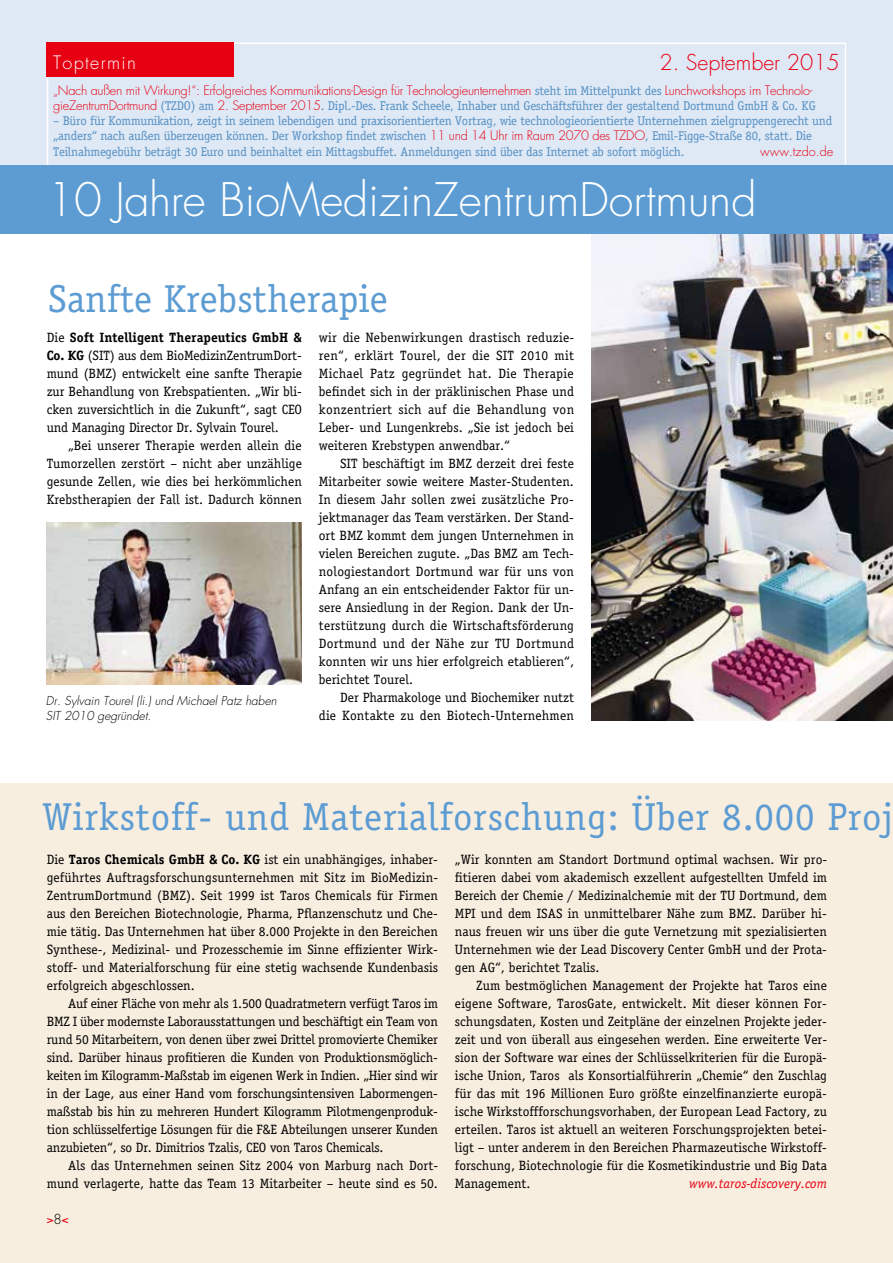
<style>
.page{position:relative;width:893px;height:1263px;background:#fff}
.page>*{position:absolute;margin:0;border:0;box-sizing:border-box;transform-origin:0 0}
.t1{font:300 45px "Futura";color:#fff}
.t2{font:39px "Officina Serif";letter-spacing:.02em;color:#5c9cd3}
.t3{font:39px "Officina Serif";color:#5c9cd3}
.t4{font:300 21.45px "Futura";color:#e60012}
.t5{font:300 18px "Futura";letter-spacing:.075em;color:#fff}
.t6{font:13.5px/18px "Officina Serif";color:#000;text-align:justify}
.t7{font:italic 13.5px "Officina Serif";color:#e60012}
.t8{font:13.5px "Officina Serif";color:#e60012}
.t9{font:12.75px/15.3px "Officina Serif";letter-spacing:-.02em;color:#5591c4}
.t10{font:300 12.75px "Futura";letter-spacing:-.02em;color:#e60012}
.t11{font:300 12.75px "Futura";color:#e60012}
.t12{font:italic 300 12px/15px "Futura";color:#000}
.s1{font-family:"Officina Serif";font-weight:400;color:#5591c4}
.s2{font-family:"Futura";font-weight:300;color:#e60012}
.s3{font-weight:700}
.s4{font-family:"Futura";font-weight:300;color:#000}
</style>
<div class="page">
<img style="left:591px;top:234px;width:302px;height:486px">
<div style="left:0;top:783px;width:893px;height:480px;background:#f8eee0"></div>
<div style="left:0;top:0;width:893px;height:180px;background:#dfe8f5"></div>
<div style="left:47px;top:43px;width:799px;height:131px;border:2px solid #fff"></div>
<div style="left:47px;top:43px;width:187px;height:34px;background:#e60012"></div>
<div style="left:0;top:166px;width:893px;height:68px;background:#5c9cd3"></div>
<img style="left:47px;top:522px;width:255px;height:162px">
<h3 class="t5" style="left:53px;top:51px;width:84px">Toptermin</h3>
<h3 class="t4" style="left:659px;top:49px;width:182px">2. September 2015</h3>
<p class="t10" style="left:53px;top:82px;width:761px">„Nach außen mit Wirkung!“: Erfolgreiches Kommunikations-Design für Technologieunternehmen <span class="s1">steht im Mittelpunkt des</span> Lunchworkshops im Technolo-</p>
<p class="t9" style="left:53px;top:98px;width:764px"><span class="s2">gieZentrumDortmund</span> (TZDO) am <span class="s2">2. September 2015</span>. Dipl.-Des. Frank Scheele, Inhaber und Geschäftsführer der gestaltend Dortmund GmbH &amp; Co. KG</p>
<p class="t9" style="left:53px;top:113px;width:781px">– Büro für Kommunikation, zeigt in seinem lebendigen und praxisorientierten Vortrag, wie technologieorientierte Unternehmen zielgruppengerecht und „anders“ nach außen überzeugen können. Der Workshop findet zwischen <span class="s2">11 und 14 Uhr im Raum 2070 des TZDO</span>, Emil-Figge-Straße 80, statt. Die<br>Teilnahmegebühr beträgt 30 Euro und beinhaltet ein Mittagsbuffet. Anmeldungen sind über das Internet ab sofort möglich.</p>
<p class="t11" style="left:760px;top:143px;width:75px">www.tzdo.de</p>
<h1 class="t1" style="left:47px;top:171px;width:711px">10 Jahre BioMedizinZentrumDortmund</h1>
<h2 class="t3" style="left:48px;top:276px;width:341px">Sanfte Krebstherapie</h2>
<p class="t6" style="left:47px;top:328px;width:257px">Die <span class="s3">Soft Intelligent Therapeutics GmbH &amp; Co. KG</span> (SIT) aus dem BioMedizinZentrumDort&shy;mund (BMZ) entwickelt eine sanfte Therapie zur Behandlung von Krebspatienten. „Wir bli&shy;cken zuversichtlich in die Zukunft“, sagt CEO und Managing Director Dr. Sylvain Tourel.</p>
<p class="t6" style="left:47px;top:436px;width:257px;text-indent:21px">„Bei unserer Therapie werden allein die Tumorzellen zerstört – nicht aber unzählige gesunde Zellen, wie dies bei herkömmlichen Krebstherapien der Fall ist. Dadurch können</p>
<p class="t12" style="left:46px;top:693px;width:232px">Dr. Sylvain Tourel (li.) und Michael Patz haben<br>SIT 2010 gegründet.</p>
<p class="t6" style="left:319px;top:328px;width:257px">wir die Nebenwirkungen drastisch reduzie&shy;ren“, erklärt Tourel, der die SIT 2010 mit Michael Patz gegründet hat. Die Therapie befindet sich in der präklinischen Phase und konzentriert sich auf die Behandlung von Leber- und Lungenkrebs. „Sie ist jedoch bei weiteren Krebstypen anwendbar.“</p>
<p class="t6" style="left:319px;top:454px;width:257px;text-indent:21px">SIT beschäftigt im BMZ derzeit drei feste Mitarbeiter sowie weitere Master-Studenten.<br>In diesem Jahr sollen zwei zusätzliche Pro&shy;jektmanager das Team verstärken. Der Stand&shy;ort BMZ kommt dem jungen Unternehmen in vielen Bereichen zugute. „Das BMZ am Tech&shy;nologiestandort Dortmund war für uns von Anfang an ein entscheidender Faktor für un&shy;sere Ansiedlung in der Region. Dank der Un&shy;terstützung durch die Wirtschaftsförderung Dortmund und der Nähe zur TU Dortmund konnten wir uns hier erfolgreich etablieren“, berichtet Tourel.</p>
<p class="t6" style="left:319px;top:688px;width:257px;text-align:right">Der Pharmakologe und Biochemiker nutzt<br>die Kontakte zu den Biotech-Unternehmen</p>
<h2 class="t2" style="left:43px;top:793px;width:852px">Wirkstoff- und Materialforschung: Über 8.000 Proj</h2>
<p class="t6" style="left:47px;top:850px;width:393px">Die <span class="s3">Taros Chemicals GmbH &amp; Co. KG</span> ist ein unabhängiges, inhaber&shy;geführtes Auftragsforschungsunternehmen mit Sitz im BioMedizin-ZentrumDortmund (BMZ). Seit 1999 ist Taros Chemicals für Firmen aus den Bereichen Biotechnologie, Pharma, Pflanzenschutz und Che&shy;mie tätig. Das Unternehmen hat über 8.000 Projekte in den Bereichen Synthese-, Medizinal- und Prozesschemie im Sinne effizienter Wirk&shy;stoff- und Materialforschung für eine stetig wachsende Kundenbasis erfolgreich abgeschlossen.</p>
<p class="t6" style="left:47px;top:994px;width:393px;text-indent:21px">Auf einer Fläche von mehr als 1.500 Quadratmetern verfügt Taros im BMZ I über modernste Laborausstattungen und beschäftigt ein Team von rund 50 Mitarbeitern, von denen über zwei Drittel promovierte Chemiker sind. Darüber hinaus profitieren die Kunden von Produktionsmöglich&shy;keiten im Kilogramm-Maßstab im eigenen Werk in Indien. „Hier sind wir in der Lage, aus einer Hand vom forschungsintensiven Labormengen&shy;maßstab bis hin zu mehreren Hundert Kilogramm Pilotmengenproduk&shy;tion schlüsselfertige Lösungen für die F&amp;E Abteilungen unserer Kunden anzubieten“, so Dr. Dimitrios Tzalis, CEO von Taros Chemicals.</p>
<p class="t6" style="left:47px;top:1156px;width:393px;text-align:right">Als das Unternehmen seinen Sitz 2004 von Marburg nach Dort&shy;mund verlagerte, hatte das Team 13 Mitarbeiter – heute sind es 50.</p>
<p class="t8" style="left:47px;top:1212px;width:23px">&gt;<span class="s4">8</span>&lt;</p>
<p class="t6" style="left:455px;top:850px;width:374px">„Wir konnten am Standort Dortmund optimal wachsen. Wir pro&shy;fitieren dabei vom akademisch exzellent aufgestellten Umfeld im Bereich der Chemie / Medizinalchemie mit der TU Dortmund, dem MPI und dem ISAS in unmittelbarer Nähe zum BMZ. Darüber hi&shy;naus freuen wir uns über die gute Vernetzung mit spezialisierten Unternehmen wie der Lead Discovery Center GmbH und der Prota&shy;gen AG“, berichtet Tzalis.</p>
<p class="t6" style="left:455px;top:976px;width:374px;text-indent:21px">Zum bestmöglichen Management der Projekte hat Taros eine eigene Software, TarosGate, entwickelt. Mit dieser können For&shy;schungsdaten, Kosten und Zeitpläne der einzelnen Projekte jeder&shy;zeit und von überall aus eingesehen werden. Eine erweiterte Ver&shy;sion der Software war eines der Schlüsselkriterien für die Europä&shy;ische Union, Taros als Konsortialführerin „Chemie“ den Zuschlag für das mit 196 Millionen Euro größte einzelfinanzierte europä&shy;ische Wirkstoffforschungsvorhaben, der European Lead Factory, zu erteilen. Taros ist aktuell an weiteren Forschungsprojekten betei&shy;ligt – unter anderem in den Bereichen Pharmazeutische Wirkstoff&shy;forschung, Biotechnologie für die Kosmetikindustrie und Big Data Management.</p>
<p class="t7" style="left:689px;top:1175px;width:139px">www.taros-discovery.com</p>
</div>
